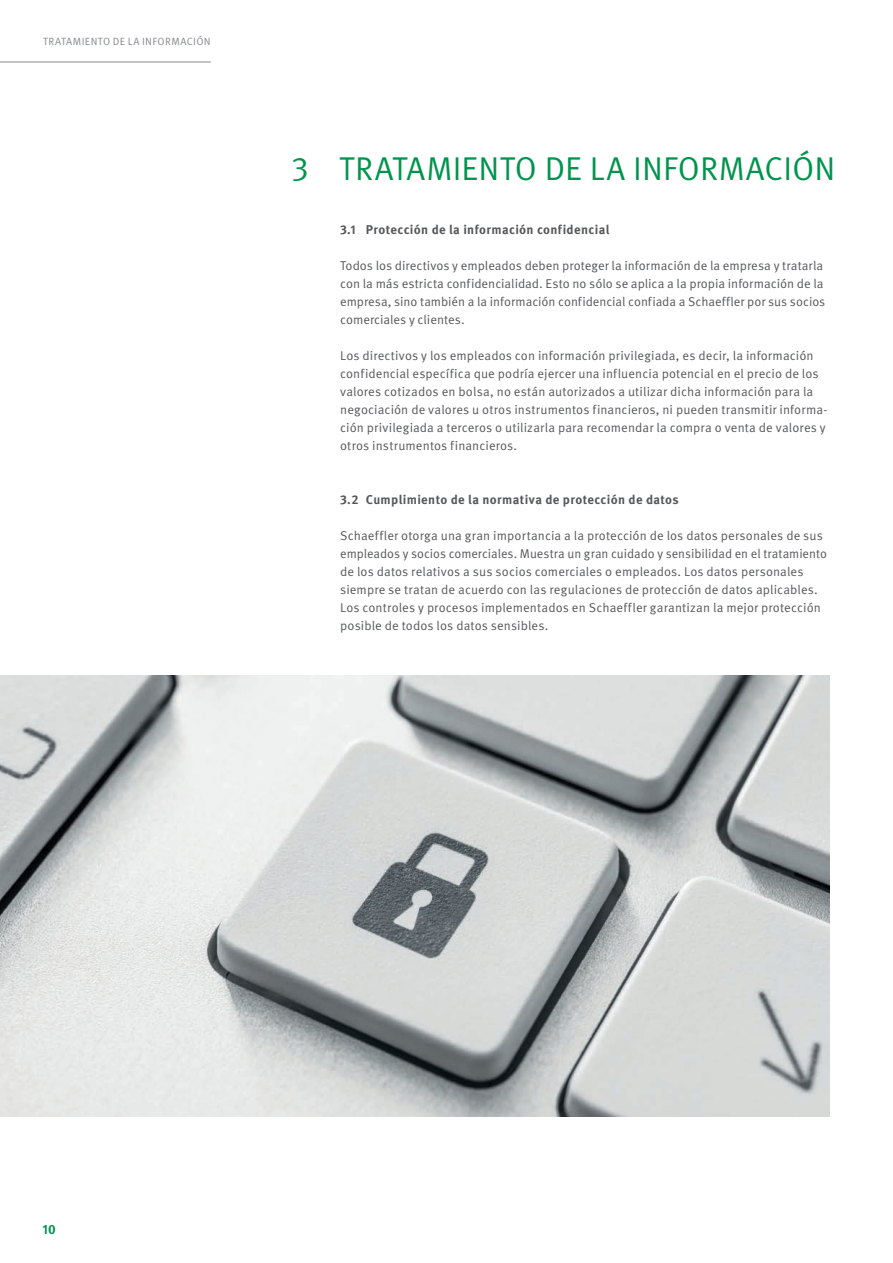
<style>
.page{position:relative;width:893px;height:1263px;background:#fff}
.page>*{position:absolute;margin:0;border:0;box-sizing:border-box;transform-origin:0 0}
.t1{font:33px "Schaeffler Meta";letter-spacing:.005em;color:#00944d}
.t2{font:700 13.5px "Schaeffler Meta";color:#00944d}
.t3{font:12.75px/18px "Schaeffler Meta";letter-spacing:.005em;color:#57585a}
.t4{font:700 12.75px "Schaeffler Meta";letter-spacing:.025em;color:#57585a}
.t5{font:10.5px "Schaeffler Meta";letter-spacing:.035em;color:#87898c}
</style>
<div class="page">
<img style="left:0;top:675px;width:829px;height:441px">
<hr style="left:0;top:62px;width:211px;height:1px;background:#87898c">
<p class="t5" style="left:43px;top:35px;width:169px">TRATAMIENTO DE LA INFORMACIÓN</p>
<h1 class="t1" style="left:292px;top:149px;width:545px">3 TRATAMIENTO DE LA INFORMACIÓN</h1>
<p class="t4" style="left:340px;top:222px;width:271px">3.1 Protección de la información confidencial</p>
<p class="t3" style="left:340px;top:257px;width:487px">Todos los directivos y empleados deben proteger la información de la empresa y tratarla con la más estricta confidencialidad. Esto no sólo se aplica a la propia información de la empresa, sino también a la información confidencial confiada a Schaeffler por sus socios comerciales y clientes.</p>
<p class="t3" style="left:340px;top:347px;width:489px">Los directivos y los empleados con información privilegiada, es decir, la información confidencial específica que podría ejercer una influencia potencial en el precio de los valores cotizados en bolsa, no están autorizados a utilizar dicha información para la negociación de valores u otros instrumentos financieros, ni pueden transmitir informa&shy;ción privilegiada a terceros o utilizarla para recomendar la compra o venta de valores y otros instrumentos financieros.</p>
<p class="t4" style="left:340px;top:492px;width:340px">3.2 Cumplimiento de la normativa de protección de datos</p>
<p class="t3" style="left:340px;top:527px;width:488px">Schaeffler otorga una gran importancia a la protección de los datos personales de sus empleados y socios comerciales. Muestra un gran cuidado y sensibilidad en el tratamiento de los datos relativos a sus socios comerciales o empleados. Los datos personales siempre se tratan de acuerdo con las regulaciones de protección de datos aplicables.<br>Los controles y procesos implementados en Schaeffler garantizan la mejor protección posible de todos los datos sensibles.</p>
<p class="t2" style="left:43px;top:1221px;width:15px">10</p>
</div>
